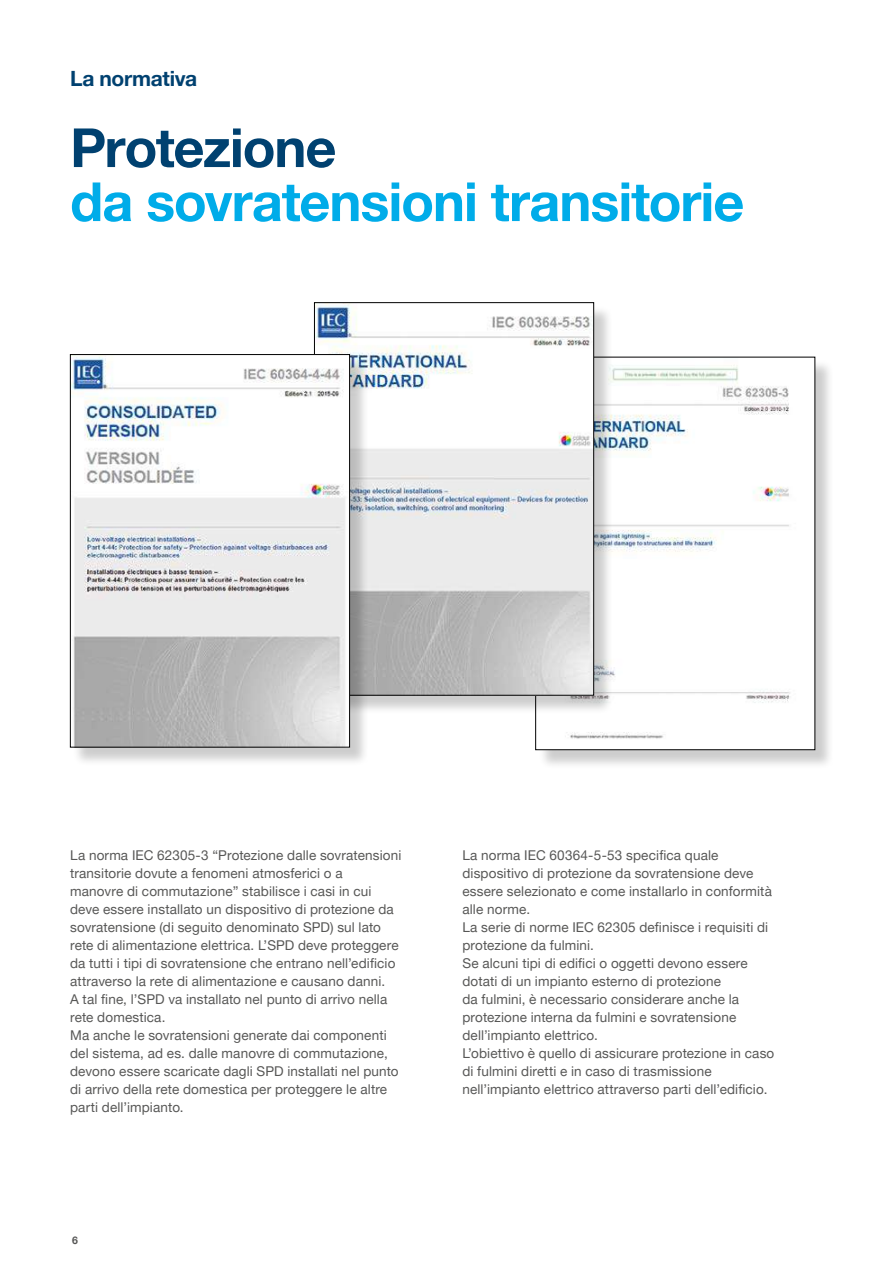
<style>
.page{position:relative;width:893px;height:1263px;background:#fff}
.page>*{position:absolute;margin:0;border:0;box-sizing:border-box;transform-origin:0 0}
.t1{font:700 54px "Helvetica Neue LTW1 G";letter-spacing:-.02em;color:#00ace9}
.t2{font:700 54px "Helvetica Neue LTW1 G";letter-spacing:-.025em;color:#004170}
.t3{font:700 21px "Helvetica Neue LTW1 G";letter-spacing:-.015em;color:#004170}
.t4{font:13.5px/18px "Helvetica Neue LTW1 G";letter-spacing:.01em;color:#575756}
.t5{font:700 10.5px "Helvetica Neue LTW1 G";color:#575756}
</style>
<div class="page">
<div style="left:537px;top:359px;width:297px;height:411px;background:#000;opacity:.2"></div>
<img style="left:537px;top:359px;width:276px;height:389px">
<div style="left:316px;top:305px;width:297px;height:410px;background:#000;opacity:.2"></div>
<img style="left:316px;top:304px;width:276px;height:389px">
<div style="left:72px;top:357px;width:297px;height:410px;background:#000;opacity:.2"></div>
<img style="left:72px;top:356px;width:276px;height:389px">
<div style="left:70px;top:354px;width:280px;height:393px;border:1px solid #000"></div>
<h2 class="t3" style="left:70px;top:66px;width:129px">La normativa</h2>
<h1 class="t2" style="left:70px;top:114px;width:268px">Protezione</h1>
<h1 class="t1" style="left:70px;top:168px;width:676px">da sovratensioni transitorie</h1>
<p class="t4" style="left:70px;top:846px;width:333px">La norma IEC 62305-3 “Protezione dalle sovratensioni transitorie dovute a fenomeni atmosferici o a<br>manovre di commutazione” stabilisce i casi in cui deve essere installato un dispositivo di protezione da sovratensione (di seguito denominato SPD) sul lato rete di alimentazione elettrica. L’SPD deve proteggere da tutti i tipi di sovratensione che entrano nell’edificio attraverso la rete di alimentazione e causano danni.<br>A tal fine, l’SPD va installato nel punto di arrivo nella rete domestica.<br>Ma anche le sovratensioni generate dai componenti del sistema, ad es. dalle manovre di commutazione, devono essere scaricate dagli SPD installati nel punto di arrivo della rete domestica per proteggere le altre parti dell’impianto.</p>
<p class="t4" style="left:462px;top:846px;width:313px">La norma IEC 60364-5-53 specifica quale dispositivo di protezione da sovratensione deve essere selezionato e come installarlo in conformità alle norme.<br>La serie di norme IEC 62305 definisce i requisiti di protezione da fulmini.<br>Se alcuni tipi di edifici o oggetti devono essere dotati di un impianto esterno di protezione<br>da fulmini, è necessario considerare anche la protezione interna da fulmini e sovratensione dell’impianto elettrico.<br>L’obiettivo è quello di assicurare protezione in caso di fulmini diretti e in caso di trasmissione nell’impianto elettrico attraverso parti dell’edificio.</p>
<p class="t5" style="left:72px;top:1233px;width:7px">6</p>
</div>
